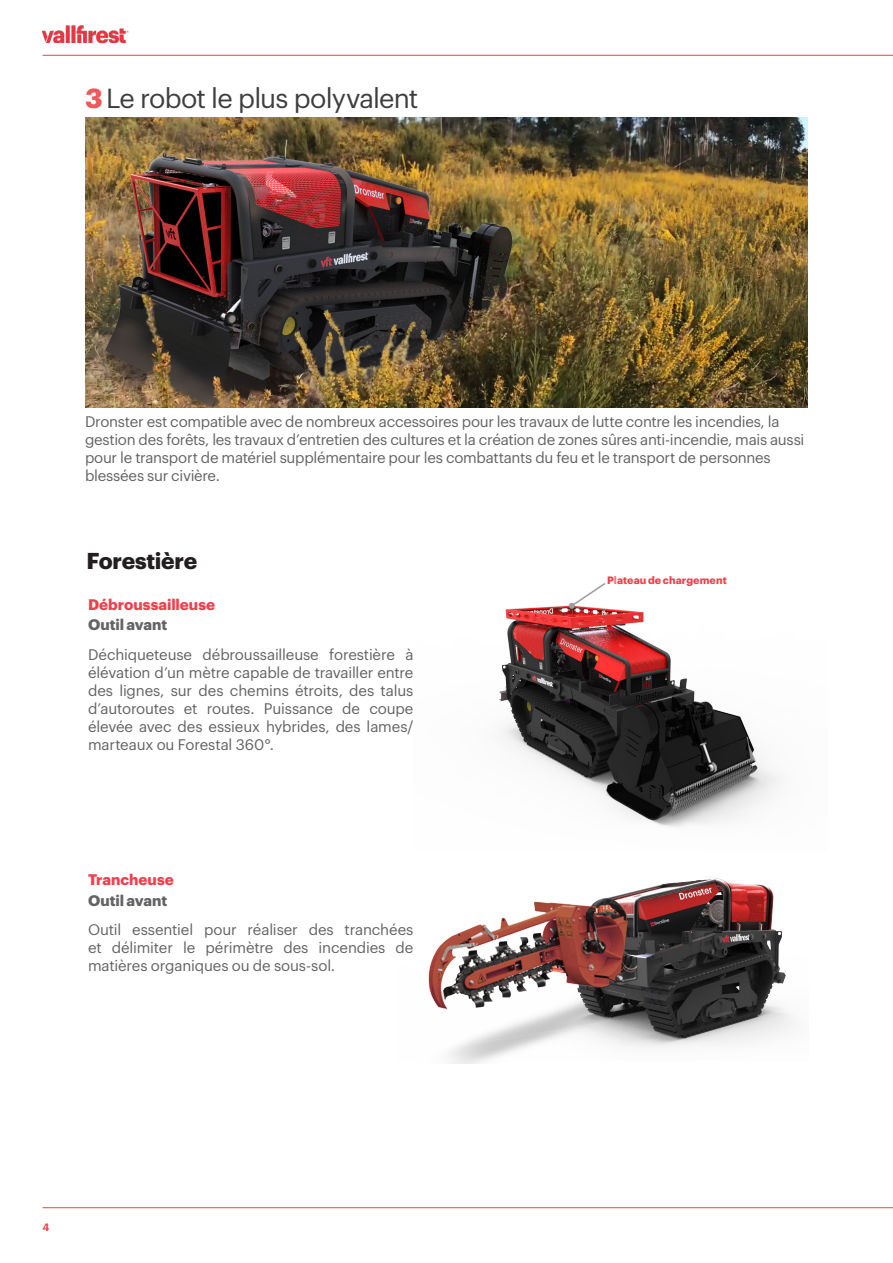
<style>
.page{position:relative;width:893px;height:1263px;background:#fff}
.page>*{position:absolute;margin:0;border:0;box-sizing:border-box;transform-origin:0 0}
.Descripcion_0{font:27px "Graphik";letter-spacing:-.03em;color:#3e3e3f}
._4-Titulo_sell_point{font:700 22.5px "Graphik";letter-spacing:-.01em;color:#231f20}
.Listado{font:15px/18px "Graphik";letter-spacing:-.005em;color:#636366;text-align:justify}
._5-Descripcion_Sell{font:15px/18px "Graphik";letter-spacing:-.02em;color:#636366}
.Listado-2{font:700 15px "Graphik";color:#ee414d}
.Listado-3{font:700 15px "Graphik";letter-spacing:-.005em;color:#636366}
.Listado-4{font:700 10.5px "Graphik";letter-spacing:.01em;color:#ee414d}
.t1{font:600 10.5px "Graphik";color:#ee414d}
.s1{font-weight:700;color:#f0595a}
.s2{color:#f3776d}
</style>
<div class="page">
<hr style="left:43px;top:55px;width:850px;height:1px;background:#ee414d">
<img style="left:43px;top:26px;width:85px;height:17px">
<hr style="left:43px;top:1207px;width:850px;height:1px;background:#ee414d">
<img style="left:85px;top:117px;width:722px;height:290px">
<img style="left:499px;top:605px;width:283px;height:201px">
<img style="left:428px;top:806px;width:366px;height:257px">
<svg style="left:569px;top:583px;width:38px;height:26px"></svg>
<p class="Descripcion_0" style="left:85px;top:78px;width:335px"><span class="s1">3</span> Le robot le plus polyvalent</p>
<p class="_5-Descripcion_Sell" style="left:85px;top:411px;width:721px">Dronster est compatible avec de nombreux accessoires pour les travaux de lutte contre les incendies, la gestion des forêts, les travaux d’entretien des cultures et la création de zones sûres anti-incendie, mais aussi pour le transport de matériel supplémentaire pour les combattants du feu et le transport de personnes blessées sur civière.</p>
<p class="_4-Titulo_sell_point" style="left:87px;top:544px;width:112px">Forestière</p>
<p class="Listado-2" style="left:88px;top:592px;width:129px">Débroussailleuse</p>
<p class="Listado-3" style="left:88px;top:613px;width:81px">Outil avant</p>
<p class="Listado" style="left:88px;top:644px;width:327px">Déchiqueteuse débroussailleuse forestière à élévation d’un mètre capable de travailler entre des lignes, sur des chemins étroits, des talus d’autoroutes et routes. Puissance de coupe élevée avec des essieux hybrides, des lames/ marteaux ou Forestal 360°.</p>
<p class="Listado-2" style="left:88px;top:868px;width:87px">Trancheuse</p>
<p class="Listado-3" style="left:88px;top:888px;width:81px">Outil avant</p>
<p class="Listado" style="left:88px;top:920px;width:327px">Outil essentiel pour réaliser des tranchées et délimiter le périmètre des incendies de matières organiques ou de sous-sol.</p>
<p class="Listado-4" style="left:607px;top:572px;width:121px">P<span class="s2">l</span>ateau de chargement</p>
<p class="t1" style="left:43px;top:1219px;width:8px">4</p>
</div>
